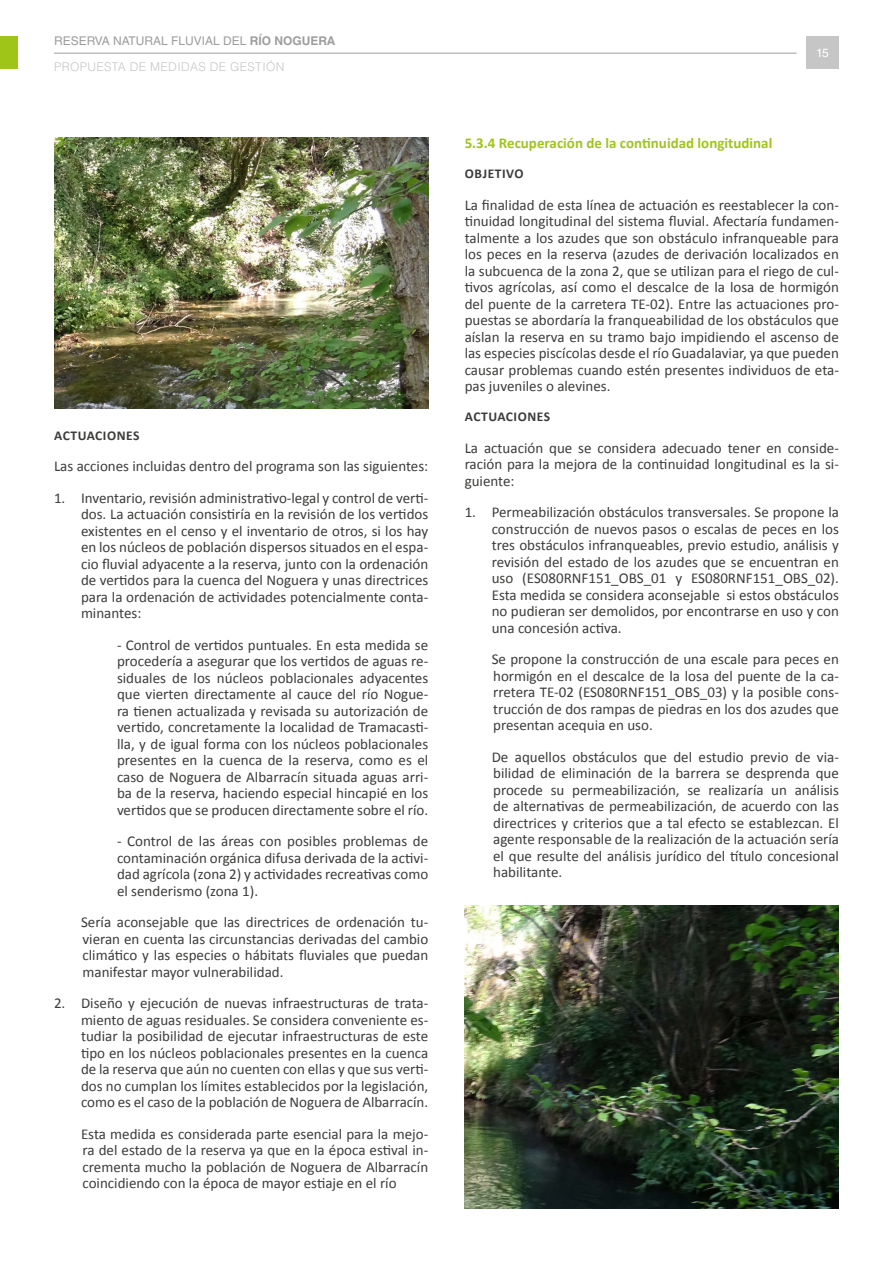
<style>
.page{position:relative;width:893px;height:1263px;background:#fff}
.page>*{position:absolute;margin:0;border:0;box-sizing:border-box;transform-origin:0 0}
.Texto{font:15px/16.5px "Calibri";color:#3c3c3b;text-align:justify}
.Texto_sin_viñetas{font:15px/16.5px "Calibri";color:#3c3c3b;text-align:justify}
.Texto-Guiones-2{font:15px/16.5px "Calibri";color:#3c3c3b;text-align:justify}
._1_1_1Subapartado{font:700 15px "Calibri";color:#a0c519}
.Nivel4{font:700 13.5px "Calibri";letter-spacing:.04em;color:#3c3c3b}
.t1{font:300 12px/26px "Helvetica LT Std";letter-spacing:.03em;color:#c6c6c6}
.t2{font:12px "Helvetica LT Std";color:#fff}
.s1{font-weight:400;color:#9d9d9c}
.s2{font-weight:700;color:#9d9d9c}
</style>
<div class="page">
<hr style="left:54px;top:53px;width:743px;height:1px;background:#9d9d9c">
<div style="left:0;top:36px;width:18px;height:33px;background:#a0c519"></div>
<div style="left:806px;top:36px;width:33px;height:33px;background:#c6c6c6"></div>
<img style="left:54px;top:137px;width:374px;height:271px">
<img style="left:465px;top:906px;width:374px;height:303px">
<p class="t1" style="left:54px;top:27px;width:283px"><span class="s1">RESERVA NATURAL FLUVIAL DEL</span> <span class="s2">RÍO NOGUERA<br></span>PROPUESTA DE MEDIDAS DE GESTIÓN</p>
<p class="Nivel4" style="left:54px;top:426px;width:87px">ACTUACIONES</p>
<p class="Texto" style="left:54px;top:457px;width:376px">Las acciones incluidas dentro del programa son las siguientes:</p>
<p class="Texto" style="left:81px;top:489px;width:349px;text-indent:-27px">1. Inventario, revisión administrativo-legal y control de verti&shy;dos. La actuación consistiría en la revisión de los vertidos existentes en el censo y el inventario de otros, si los hay en los núcleos de población dispersos situados en el espa&shy;cio fluvial adyacente a la reserva, junto con la ordenación de vertidos para la cuenca del Noguera y unas directrices para la ordenación de actividades potencialmente conta&shy;minantes:</p>
<p class="Texto-Guiones-2" style="left:117px;top:636px;width:313px">- Control de vertidos puntuales. En esta medida se procedería a asegurar que los vertidos de aguas re&shy;siduales de los núcleos poblacionales adyacentes que vierten directamente al cauce del río Nogue&shy;ra tienen actualizada y revisada su autorización de vertido, concretamente la localidad de Tramacasti&shy;lla, y de igual forma con los núcleos poblacionales presentes en la cuenca de la reserva, como es el caso de Noguera de Albarracín situada aguas arri&shy;ba de la reserva, haciendo especial hincapié en los vertidos que se producen directamente sobre el río.</p>
<p class="Texto-Guiones-2" style="left:117px;top:832px;width:313px">- Control de las áreas con posibles problemas de contaminación orgánica difusa derivada de la activi&shy;dad agrícola (zona 2) y actividades recreativas como el senderismo (zona 1).</p>
<p class="Texto_sin_viñetas" style="left:81px;top:913px;width:349px">Sería aconsejable que las directrices de ordenación tu&shy;vieran en cuenta las circunstancias derivadas del cambio climático y las especies o hábitats fluviales que puedan manifestar mayor vulnerabilidad.</p>
<p class="Texto" style="left:81px;top:994px;width:349px;text-indent:-27px">2. Diseño y ejecución de nuevas infraestructuras de trata&shy;miento de aguas residuales. Se considera conveniente es&shy;tudiar la posibilidad de ejecutar infraestructuras de este tipo en los núcleos poblacionales presentes en la cuenca de la reserva que aún no cuenten con ellas y que sus verti&shy;dos no cumplan los límites establecidos por la legislación, como es el caso de la población de Noguera de Albarracín.</p>
<p class="Texto_sin_viñetas" style="left:81px;top:1125px;width:349px">Esta medida es considerada parte esencial para la mejo&shy;ra del estado de la reserva ya que en la época estival in&shy;crementa mucho la población de Noguera de Albarracín coincidiendo con la época de mayor estiaje en el río</p>
<p class="t2" style="left:816px;top:46px;width:14px">15</p>
<p class="_1_1_1Subapartado" style="left:465px;top:133px;width:309px">5.3.4 Recuperación de la continuidad longitudinal</p>
<p class="Nivel4" style="left:465px;top:164px;width:60px">OBJETIVO</p>
<p class="Texto" style="left:465px;top:196px;width:376px">La finalidad de esta línea de actuación es reestablecer la con&shy;tinuidad longitudinal del sistema fluvial. Afectaría fundamen&shy;talmente a los azudes que son obstáculo infranqueable para los peces en la reserva (azudes de derivación localizados en la subcuenca de la zona 2, que se utilizan para el riego de cul&shy;tivos agrícolas, así como el descalce de la losa de hormigón del puente de la carretera TE-02). Entre las actuaciones pro&shy;puestas se abordaría la franqueabilidad de los obstáculos que aíslan la reserva en su tramo bajo impidiendo el ascenso de las especies piscícolas desde el río Guadalaviar, ya que pueden causar problemas cuando estén presentes individuos de eta&shy;pas juveniles o alevines.</p>
<p class="Nivel4" style="left:465px;top:407px;width:87px">ACTUACIONES</p>
<p class="Texto" style="left:465px;top:439px;width:376px">La actuación que se considera adecuado tener en conside&shy;ración para la mejora de la continuidad longitudinal es la si&shy;guiente:</p>
<p class="Texto" style="left:492px;top:503px;width:349px;text-indent:-27px">1. Permeabilización obstáculos transversales. Se propone la construcción de nuevos pasos o escalas de peces en los tres obstáculos infranqueables, previo estudio, análisis y revisión del estado de los azudes que se encuentran en uso (ES080RNF151_OBS_01 y ES080RNF151_OBS_02).<br>Esta medida se considera aconsejable si estos obstáculos no pudieran ser demolidos, por encontrarse en uso y con una concesión activa.</p>
<p class="Texto_sin_viñetas" style="left:492px;top:650px;width:349px">Se propone la construcción de una escale para peces en hormigón en el descalce de la losa del puente de la ca&shy;rretera TE-02 (ES080RNF151_OBS_03) y la posible cons&shy;trucción de dos rampas de piedras en los dos azudes que presentan acequia en uso.</p>
<p class="Texto_sin_viñetas" style="left:492px;top:748px;width:349px">De aquellos obstáculos que del estudio previo de via&shy;bilidad de eliminación de la barrera se desprenda que procede su permeabilización, se realizaría un análisis de alternativas de permeabilización, de acuerdo con las directrices y criterios que a tal efecto se establezcan. El agente responsable de la realización de la actuación sería el que resulte del análisis jurídico del título concesional habilitante.</p>
</div>
